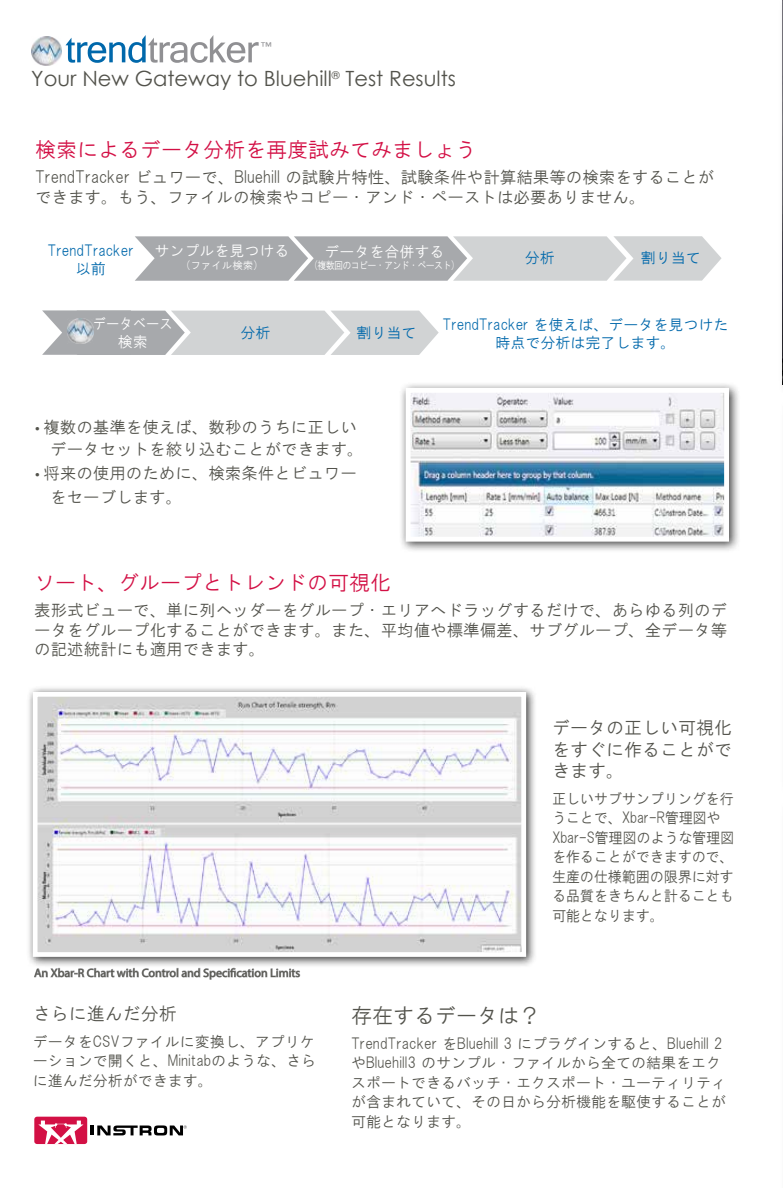
<style>
.page{position:relative;width:783px;height:1188px;background:#fff}
.page>*{position:absolute;margin:0;border:0;box-sizing:border-box;transform-origin:0 0}
.t1{font:21px "HGS Gothic M";color:#d31045}
.t2{font:21px "Century Gothic";color:#53534c}
.t3{font:21px "HGS Gothic M";color:#53534c}
.t4{font:18px/21.6px "HGS Gothic M";color:#53534c;text-align:justify}
.t5{font:16.5px/19.5px "HGS Gothic M";color:#53534c}
.t6{font:15px/19.5px "HGS Gothic M";color:#53534c}
.t7{font:15px/19.5px "HGS Gothic M";letter-spacing:-.02em;color:#53534c;scale:.95 1}
.t8{font:15px/18px "HGS Gothic M";color:#0068ab;text-align:center}
.t9{font:15px "HGS Gothic M";color:#fff}
.t10{font:15px/18px "HGS Gothic M";color:#fff;text-align:center;scale:.89 1}
.t11{font:12px "Myriad Pro";color:#53534c}
.t12{font:10.5px "HGS Gothic M";letter-spacing:-.075em;color:#fff;scale:.86 1}
.t13{font:10.5px "HGS Gothic M";letter-spacing:-.075em;color:#fff}
.t14{font:10.5px "Century Gothic";color:#909093}
.s1{font-family:"Myriad Pro"}
</style>
<div class="page">
<div style="left:34px;top:1117px;width:53px;height:27px;background:#d31045;border-radius:3px"></div>
<svg style="left:38px;top:1121px;width:46px;height:23px"></svg>
<svg style="left:91px;top:1125px;width:96px;height:10px"></svg>
<svg style="left:66px;top:35px;width:193px;height:28px"></svg>
<img style="left:31px;top:36px;width:30px;height:30px">
<hr style="left:779px;top:0;width:4px;height:398px;background:#fafafa">
<img style="left:782px;top:0;width:1px;height:384px">
<svg style="left:42px;top:310px;width:397px;height:45px;background:#c9cbcc"></svg>
<svg style="left:135px;top:236px;width:587px;height:45px;background:#bec0c2"></svg>
<img style="left:68px;top:318px;width:25px;height:26px">
<svg style="left:34px;top:968px;width:266px;height:12px"></svg>
<div style="left:399px;top:381px;width:341px;height:172px;background:#000;opacity:.75"></div>
<svg style="left:403px;top:385px;width:328px;height:159px"></svg>
<div style="left:26px;top:686px;width:511px;height:282px;background:#000;opacity:.75"></div>
<svg style="left:30px;top:690px;width:499px;height:269px"></svg>
<p class="t14" style="left:261px;top:39px;width:12px">™</p>
<p class="t2" style="left:31px;top:64px;width:426px">Your New Gateway to Bluehill<sup>®</sup> Test Results</p>
<p class="t1" style="left:35px;top:139px;width:442px">検索によるデータ分析を再度試みてみましょう</p>
<p class="t5" style="left:35px;top:168px;width:681px">TrendTracker ビュワーで、Bluehill の試験片特性、試験条件や計算結果等の検索をすることができます。もう、ファイルの検索やコピー・アンド・ペーストは必要ありません。</p>
<p class="t8" style="left:48px;top:242px;width:88px">TrendTracker以前</p>
<p class="t9" style="left:154px;top:243px;width:136px">サンプルを見つける</p>
<p class="t13" style="left:187px;top:259px;width:72px">(ファイル検索)</p>
<p class="t9" style="left:325px;top:244px;width:121px">データを合併する</p>
<p class="t12" style="left:315px;top:260px;width:163px">(複数回のコピー・アンド・ペースト)</p>
<p class="t8" style="left:525px;top:249px;width:31px">分析</p>
<p class="t8" style="left:641px;top:249px;width:61px">割り当て</p>
<p class="t10" style="left:93px;top:315px;width:91px">データベース検索</p>
<p class="t8" style="left:442px;top:316px;width:288px">TrendTracker を使えば、データを見つけた時点で分析は完了します。</p>
<p class="t8" style="left:240px;top:324px;width:31px">分析</p>
<p class="t8" style="left:357px;top:324px;width:62px">割り当て</p>
<p class="t5" style="left:50px;top:416px;width:315px;line-height:21.6px;text-indent:-15px"><span class="s1">•</span> 複数の基準を使えば、数秒のうちに正しいデータセットを絞り込むことができます。</p>
<p class="t5" style="left:50px;top:461px;width:308px;line-height:24px;text-indent:-15px"><span class="s1">•</span> 将来の使用のために、検索条件とビュワーをセーブします。</p>
<p class="t1" style="left:34px;top:572px;width:359px">ソート、グループとトレンドの可視化</p>
<p class="t5" style="left:34px;top:601px;width:695px;text-align:justify">表形式ビューで、単に列ヘッダーをグループ・エリアへドラッグするだけで、あらゆる列のデータをグループ化することができます。また、平均値や標準偏差、サブグループ、全データ等の記述統計にも適用できます。</p>
<p class="t11" style="left:34px;top:965px;width:267px">An Xbar-R Chart with Control and Specification Limits</p>
<p class="t4" style="left:33px;top:1003px;width:145px">さらに進んだ分析</p>
<p class="t6" style="left:33px;top:1031px;width:285px;text-align:justify">データをCSVファイルに変換し、アプリケーションで開くと、Minitabのような、さらに進んだ分析ができます。</p>
<p class="t4" style="left:552px;top:717px;width:181px">データの正しい可視化をすぐに作ることができます。</p>
<p class="t7" style="left:552px;top:788px;width:194px">正しいサブサンプリングを行うことで、Xbar-R管理図や<br>Xbar-S管理図のような管理図を作ることができますので、生産の仕様範囲の限界に対する品質をきちんと計ることも可能となります。</p>
<p class="t3" style="left:351px;top:1005px;width:190px">存在するデータは？</p>
<p class="t6" style="left:351px;top:1034px;width:376px">TrendTracker をBluehill 3 にプラグインすると、Bluehill 2やBluehill3 のサンプル・ファイルから全ての結果をエクスポートできるバッチ・エクスポート・ユーティリティが含まれていて、その日から分析機能を駆使することが可能となります。</p>
</div>
